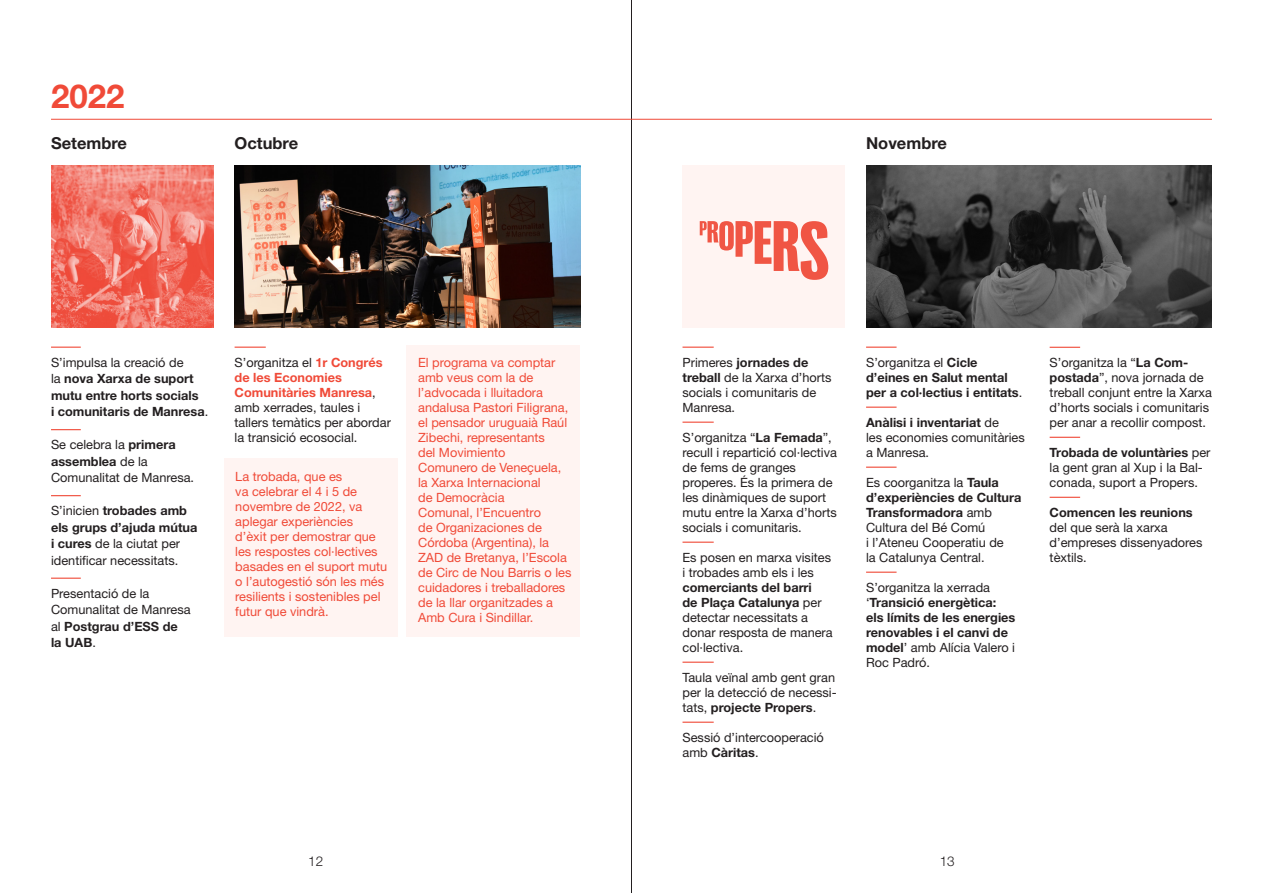
<style>
.page{position:relative;width:1263px;height:893px;background:#fff}
.page>*{position:absolute;margin:0;border:0;box-sizing:border-box;transform-origin:0 0}
.Text_base{font:700 33px "Helvetica Neue LT Std";color:#f04a38}
.Text_base-2{font:700 16.5px "Helvetica Neue LT Std";color:#231f20}
.t1{font:300 13.5px "Helvetica Neue LT Std";color:#231f20}
.Text_base-3{font:12.75px/15px "Helvetica Neue LT Std";color:#231f20}
.Text_base-4{font:12.75px/15px "Helvetica Neue LT Std";color:#f04a38}
.Text_base-5{font:700 12.75px/15px "Helvetica Neue LT Std";color:#231f20}
.s1{font-weight:400}
.s2{font-weight:700}
.s3{font-weight:700;color:#f04a38}
</style>
<div class="page">
<hr style="left:631px;top:0;width:1px;height:893px;background:#231f20">
<div style="left:224px;top:458px;width:174px;height:179px;background:#fff4f2"></div>
<div style="left:406px;top:345px;width:174px;height:292px;background:#fff4f2"></div>
<img style="left:235px;top:165px;width:345px;height:163px">
<div style="left:682px;top:165px;width:163px;height:163px;background:#fff4f2"></div>
<hr style="left:235px;top:347px;width:31px;height:1px;background:#f04a38">
<hr style="left:682px;top:347px;width:32px;height:1px;background:#f04a38">
<hr style="left:682px;top:422px;width:32px;height:1px;background:#f04a38">
<hr style="left:682px;top:542px;width:32px;height:1px;background:#f04a38">
<hr style="left:682px;top:662px;width:32px;height:1px;background:#f04a38">
<hr style="left:682px;top:722px;width:32px;height:1px;background:#f04a38">
<img style="left:866px;top:165px;width:346px;height:163px">
<hr style="left:866px;top:347px;width:30px;height:1px;background:#f04a38">
<hr style="left:866px;top:407px;width:30px;height:1px;background:#f04a38">
<hr style="left:866px;top:467px;width:30px;height:1px;background:#f04a38">
<hr style="left:866px;top:572px;width:30px;height:1px;background:#f04a38">
<img style="left:51px;top:165px;width:162px;height:163px">
<hr style="left:51px;top:347px;width:30px;height:1px;background:#f04a38">
<hr style="left:51px;top:429px;width:30px;height:1px;background:#f04a38">
<hr style="left:51px;top:495px;width:30px;height:1px;background:#f04a38">
<hr style="left:51px;top:578px;width:30px;height:1px;background:#f04a38">
<hr style="left:51px;top:119px;width:1161px;height:1px;background:#f04a38">
<hr style="left:1050px;top:347px;width:30px;height:1px;background:#f04a38">
<hr style="left:1050px;top:437px;width:30px;height:1px;background:#f04a38">
<hr style="left:1050px;top:497px;width:30px;height:1px;background:#f04a38">
<svg style="left:700px;top:221px;width:128px;height:59px"></svg>
<p class="Text_base" style="left:51px;top:75px;width:75px">2022</p>
<p class="Text_base-2" style="left:51px;top:133px;width:78px">Setembre</p>
<p class="Text_base-2" style="left:235px;top:133px;width:65px">Octubre</p>
<p class="Text_base-2" style="left:866px;top:133px;width:82px">Novembre</p>
<p class="Text_base-5" style="left:51px;top:354px;width:159px;line-height:16.5px"><span class="s1">S’impulsa la creació de<br>la</span> nova Xarxa de suport mutu entre horts socials<br>i comunitaris de Manresa<span class="s1">.</span></p>
<p class="Text_base-3" style="left:51px;top:436px;width:145px;line-height:16.5px">Se celebra la <span class="s2">primera assemblea</span> de la<br>Comunalitat de Manresa.</p>
<p class="Text_base-3" style="left:51px;top:502px;width:148px;line-height:16.5px">S’inicien <span class="s2">trobades amb els grups d’ajuda mútua i cures</span> de la ciutat per identificar necessitats.</p>
<p class="Text_base-3" style="left:51px;top:585px;width:141px;line-height:16.5px">Presentació de la<br>Comunalitat de Manresa al <span class="s2">Postgrau d’ESS de la UAB</span>.</p>
<p class="Text_base-3" style="left:235px;top:355px;width:158px">S’organitza el <span class="s3">1r Congrés de les Economies<br>Comunitàries Manresa</span>, amb xerrades, taules i tallers temàtics per abordar la transició ecosocial.</p>
<p class="Text_base-3" style="left:682px;top:355px;width:150px">Primeres <span class="s2">jornades de treball</span> de la Xarxa d’horts socials i comunitaris de<br>Manresa.</p>
<p class="Text_base-4" style="left:418px;top:355px;width:155px">El programa va comptar amb veus com la de l’advocada i lluitadora andalusa Pastori Filigrana, el pensador uruguaià Raúl<br>Zibechi, representants<br>del Movimiento<br>Comunero de Veneçuela, la Xarxa Internacional<br>de Democràcia<br>Comunal, l’Encuentro<br>de Organizaciones de<br>Córdoba (Argentina), la<br>ZAD de Bretanya, l’Escola de Circ de Nou Barris o les cuidadores i treballadores de la llar organitzades a<br>Amb Cura i Sindillar.</p>
<p class="Text_base-3" style="left:682px;top:430px;width:156px">S’organitza “<span class="s2">La Femada</span>”, recull i repartició col·lectiva de fems de granges properes. És la primera de les dinàmiques de suport mutu entre la Xarxa d’horts socials i comunitaris.</p>
<p class="Text_base-3" style="left:682px;top:550px;width:152px">Es posen en marxa visites i trobades amb els i les <span class="s2">comerciants del barri<br>de Plaça Catalunya</span> per detectar necessitats a donar resposta de manera col·lectiva.</p>
<p class="Text_base-3" style="left:682px;top:670px;width:156px">Taula veïnal amb gent gran per la detecció de necessi&shy;tats, <span class="s2">projecte Propers</span>.</p>
<p class="Text_base-3" style="left:682px;top:730px;width:143px">Sessió d’intercooperació amb <span class="s2">Càritas</span>.</p>
<p class="Text_base-4" style="left:235px;top:469px;width:153px">La trobada, que es<br>va celebrar el 4 i 5 de novembre de 2022, va aplegar experiències d’èxit per demostrar que les respostes col·lectives basades en el suport mutu o l’autogestió són les més resilients i sostenibles pel futur que vindrà.</p>
<p class="Text_base-5" style="left:866px;top:355px;width:158px"><span class="s1">S’organitza el</span> Cicle d’eines en Salut mental per a col·lectius i entitats<span class="s1">.</span></p>
<p class="Text_base-3" style="left:866px;top:415px;width:160px"><span class="s2">Anàlisi i inventariat</span> de<br>les economies comunitàries a Manresa.</p>
<p class="Text_base-3" style="left:866px;top:475px;width:157px">Es coorganitza la <span class="s2">Taula d’experiències de Cultura<br>Transformadora</span> amb<br>Cultura del Bé Comú<br>i l’Ateneu Cooperatiu de<br>la Catalunya Central.</p>
<p class="Text_base-5" style="left:866px;top:580px;width:151px"><span class="s1">S’organitza la xerrada ‘</span>Transició energètica: els límits de les energies renovables i el canvi de model<span class="s1">’ amb Alícia Valero i<br>Roc Padró.</span></p>
<p class="Text_base-3" style="left:1050px;top:355px;width:164px">S’organitza la “<span class="s2">La Com&shy;postada</span>”, nova jornada de treball conjunt entre la Xarxa d’horts socials i comunitaris per anar a recollir compost.</p>
<p class="Text_base-3" style="left:1050px;top:445px;width:162px"><span class="s2">Trobada de voluntàries</span> per la gent gran al Xup i la Bal&shy;conada, suport a Propers.</p>
<p class="Text_base-3" style="left:1050px;top:505px;width:154px"><span class="s2">Comencen les reunions </span>del que serà la xarxa d’empreses dissenyadores tèxtils.</p>
<p class="t1" style="left:308px;top:853px;width:17px">12</p>
<p class="t1" style="left:940px;top:853px;width:17px">13</p>
</div>
